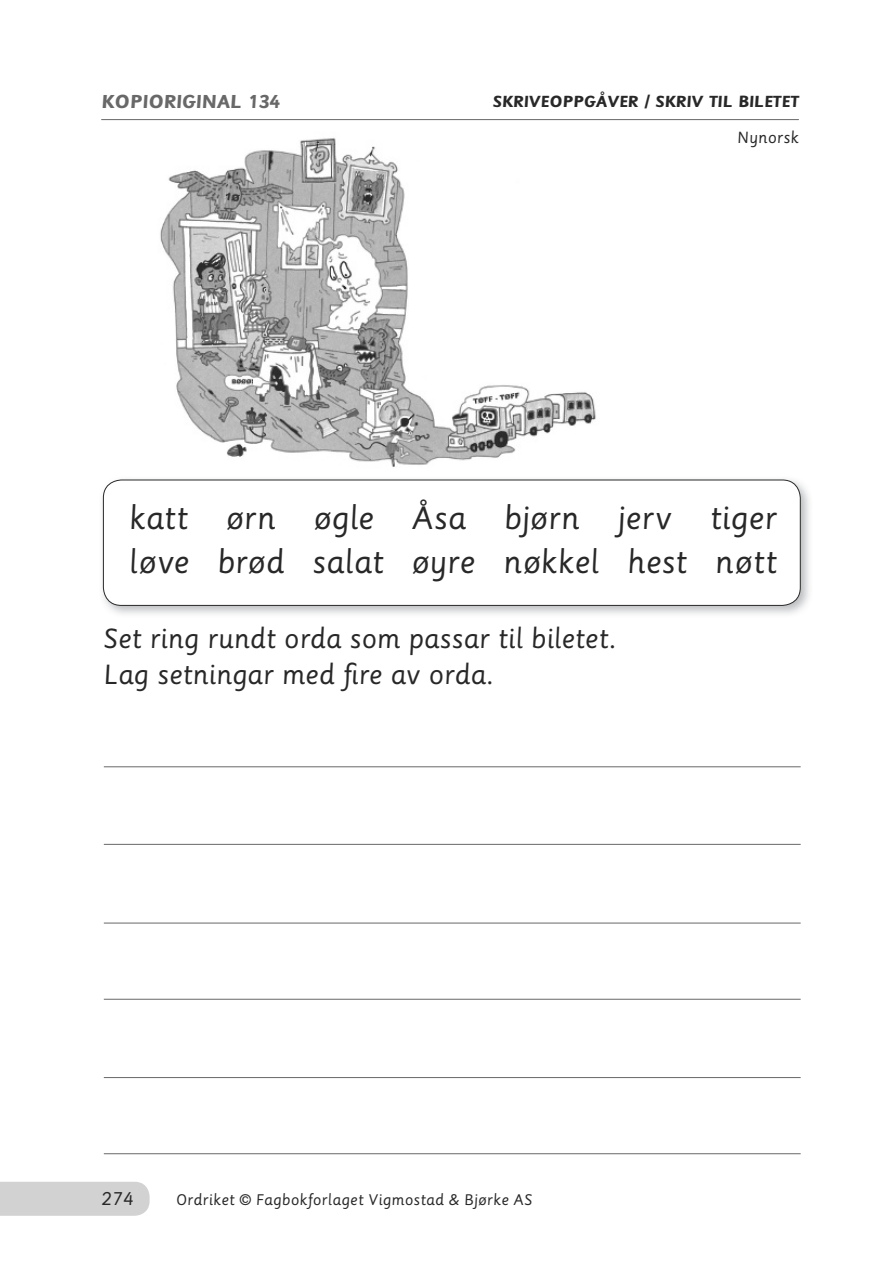
<style>
.page{position:relative;width:893px;height:1265px;background:#fff}
.page>*{position:absolute;margin:0;border:0;box-sizing:border-box;transform-origin:0 0}
.t1{font:31.5px/43.5px "Sassoon Primary";color:#282828}
.t2{font:27px/36px "Sassoon Primary";color:#282828}
.t3{font:700 21px "Sassoon Primary";color:#686868}
.t4{font:700 18px "Sassoon Primary";color:#282828}
.t5{font:18px "Sassoon Primary";color:#282828}
.t6{font:15.75px "Sassoon Primary";letter-spacing:.005em;color:#282828}
.t7{font:15px "Sassoon Primary";letter-spacing:.015em;color:#282828}
</style>
<div class="page">
<div style="left:0;top:1181px;width:150px;height:34px;background:#d2d2d2"></div>
<hr style="left:101px;top:119px;width:698px;height:1px;background:#686868">
<hr style="left:104px;top:1153px;width:696px;height:1px;background:#686868">
<hr style="left:104px;top:999px;width:696px;height:1px;background:#686868">
<hr style="left:104px;top:1077px;width:696px;height:1px;background:#686868">
<hr style="left:104px;top:922px;width:696px;height:1px;background:#686868">
<hr style="left:104px;top:844px;width:696px;height:1px;background:#686868">
<hr style="left:104px;top:766px;width:696px;height:1px;background:#686868">
<img style="left:102px;top:479px;width:708px;height:135px">
<div style="left:103px;top:480px;width:697px;height:125px;background:#fff;border-radius:18px"></div>
<div style="left:103px;top:479px;width:697px;height:127px;border:1px solid #282828;border-radius:18px"></div>
<img style="left:160px;top:138px;width:436px;height:329px">
<p class="t3" style="left:101px;top:90px;width:180px">KOPIORIGINAL 134</p>
<p class="t4" style="left:493px;top:92px;width:307px">SKRIVEOPPGÅVER / SKRIV TIL BILETET</p>
<p class="t6" style="left:737px;top:129px;width:63px">Nynorsk</p>
<p class="t1" style="left:129px;top:497px;width:649px">katt ørn øgle Åsa bjørn jerv tiger løve brød salat øyre nøkkel hest nøtt</p>
<p class="t2" style="left:103px;top:620px;width:515px">Set ring rundt orda som passar til biletet.<br>Lag setningar med fire av orda.</p>
<p class="t5" style="left:101px;top:1188px;width:34px">274</p>
<p class="t7" style="left:176px;top:1190px;width:358px">Ordriket © Fagbokforlaget Vigmostad &amp; Bjørke AS</p>
</div>
